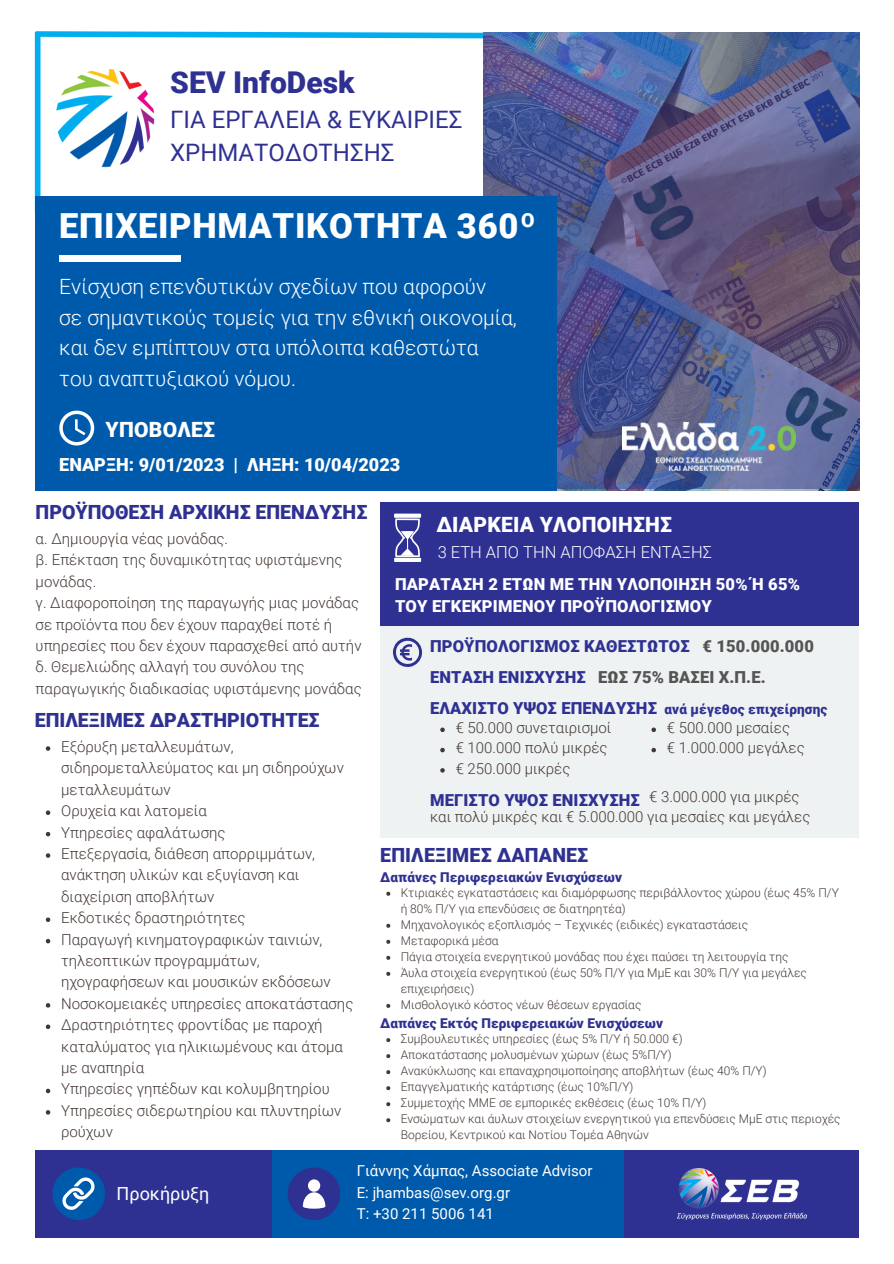
<style>
.page{position:relative;width:894px;height:1264px;background:#fff}
.page>*{position:absolute;margin:0;border:0;box-sizing:border-box;transform-origin:0 0}
.t1{font:900 34.5px "Roboto";letter-spacing:.02em;color:#fff}
.t2{font:900 30px "Roboto";color:#2e3192}
.t3{font:24px/32.7px "Roboto";color:#2e3192}
.t4{font:300 21px/30.5px "Roboto";color:#fff}
.t5{font:900 21px "Roboto";letter-spacing:.01em;color:#fff}
.t6{font:900 19.5px "Roboto";color:#2e3192}
.t7{font:900 19.5px "Roboto";color:#fff}
.t8{font:900 18px "Roboto";color:#fff}
.t9{font:18px "Roboto";color:#fff}
.t10{font:900 16.5px/31.2px "Roboto";letter-spacing:.01em;color:#2e3192}
.t11{font:900 16.5px/22.5px "Roboto";letter-spacing:.01em;color:#fff}
.t12{font:300 16.5px "Roboto";color:#fff}
.t13{font:900 16.5px "Roboto";letter-spacing:.01em;color:#545454}
.t14{font:300 15px/21.5px "Roboto";color:#433833}
.t15{font:15px/21.5px "Roboto";color:#fff}
.t16{font:900 13.5px "Roboto";letter-spacing:.01em;color:#2e3192}
.t17{font:300 12px/16px "Roboto";color:#433833}
.s1{color:#545454}
</style>
<div class="page">
<svg style="left:34px;top:31px;width:826px;height:11px"></svg>
<div style="left:35px;top:32px;width:5px;height:181px;background:#00aeef"></div>
<div style="left:380px;top:624px;width:478px;height:213px;background:#eef2f2"></div>
<div style="left:263px;top:1150px;width:369px;height:87px;background:#005aab"></div>
<div style="left:35px;top:1150px;width:236px;height:87px;background:#2e3192"></div>
<div style="left:287px;top:1167px;width:53px;height:52px;background:#2e3192;border-radius:50%"></div>
<div style="left:623px;top:1150px;width:235px;height:87px;background:#2e3192"></div>
<div style="left:380px;top:502px;width:478px;height:123px;background:#2e3192"></div>
<img style="left:677px;top:1168px;width:128px;height:50px">
<svg style="left:303px;top:1179px;width:22px;height:29px"></svg>
<div style="left:52px;top:1167px;width:53px;height:52px;background:#005aab;border-radius:50%"></div>
<svg style="left:62px;top:1177px;width:33px;height:33px"></svg>
<img style="left:56px;top:69px;width:99px;height:99px">
<svg style="left:394px;top:513px;width:27px;height:49px"></svg>
<svg style="left:393px;top:637px;width:29px;height:30px"></svg>
<img style="left:483px;top:32px;width:376px;height:457px">
<div style="left:35px;top:196px;width:521px;height:294px;background:#005aab"></div>
<svg style="left:59px;top:410px;width:35px;height:35px"></svg>
<div style="left:59px;top:256px;width:122px;height:6px;background:#fff"></div>
<img style="left:622px;top:423px;width:173px;height:47px">
<svg style="left:46px;top:746px;width:4px;height:4px"></svg>
<svg style="left:46px;top:810px;width:4px;height:5px"></svg>
<svg style="left:46px;top:831px;width:4px;height:5px"></svg>
<svg style="left:46px;top:853px;width:4px;height:4px"></svg>
<svg style="left:46px;top:917px;width:4px;height:5px"></svg>
<svg style="left:46px;top:939px;width:4px;height:4px"></svg>
<svg style="left:46px;top:1003px;width:4px;height:4px"></svg>
<svg style="left:46px;top:1024px;width:4px;height:5px"></svg>
<svg style="left:46px;top:1088px;width:4px;height:5px"></svg>
<svg style="left:46px;top:1110px;width:4px;height:4px"></svg>
<svg style="left:440px;top:727px;width:4px;height:5px"></svg>
<svg style="left:440px;top:747px;width:4px;height:5px"></svg>
<svg style="left:440px;top:768px;width:4px;height:4px"></svg>
<svg style="left:651px;top:727px;width:4px;height:5px"></svg>
<svg style="left:651px;top:747px;width:4px;height:5px"></svg>
<svg style="left:386px;top:891px;width:4px;height:4px"></svg>
<svg style="left:386px;top:923px;width:4px;height:4px"></svg>
<svg style="left:386px;top:939px;width:4px;height:4px"></svg>
<svg style="left:386px;top:955px;width:4px;height:4px"></svg>
<svg style="left:386px;top:971px;width:4px;height:4px"></svg>
<svg style="left:386px;top:1003px;width:4px;height:4px"></svg>
<svg style="left:386px;top:1038px;width:4px;height:4px"></svg>
<svg style="left:386px;top:1054px;width:4px;height:4px"></svg>
<svg style="left:386px;top:1070px;width:4px;height:4px"></svg>
<svg style="left:386px;top:1086px;width:4px;height:4px"></svg>
<svg style="left:386px;top:1102px;width:4px;height:4px"></svg>
<svg style="left:386px;top:1118px;width:4px;height:4px"></svg>
<h2 class="t2" style="left:170px;top:66px;width:186px">SEV InfoDesk</h2>
<h3 class="t3" style="left:170px;top:104px;width:294px">ΓΙΑ ΕΡΓΑΛΕΙΑ &amp; ΕΥΚΑΙΡΙΕΣ<br>ΧΡΗΜΑΤΟΔΟΤΗΣΗΣ</h3>
<h1 class="t1" style="left:59px;top:206px;width:460px">ΕΠΙΧΕΙΡΗΜΑΤΙΚΟΤΗΤΑ 360</h1>
<h3 class="t4" style="left:59px;top:272px;width:459px">Ενίσχυση επενδυτικών σχεδίων που αφορούν<br>σε σημαντικούς τομείς για την εθνική οικονομία, και δεν εμπίπτουν στα υπόλοιπα καθεστώτα του αναπτυξιακού νόμου.</h3>
<h3 class="t5" style="left:106px;top:417px;width:111px">ΥΠΟΒΟΛΕΣ</h3>
<p class="t8" style="left:59px;top:454px;width:342px">EΝΑΡΞΗ: 9/01/2023 | ΛHΞΗ: 10/04/2023</p>
<h3 class="t7" style="left:521px;top:209px;width:15px">Ο</h3>
<h3 class="t6" style="left:36px;top:501px;width:333px">ΠΡΟΫΠΟΘΕΣΗ ΑΡΧΙΚΗΣ ΕΠΕΝΔΥΣΗΣ</h3>
<p class="t14" style="left:36px;top:528px;width:327px">α. Δημιουργία νέας μονάδας.<br>β. Επέκταση της δυναμικότητας υφιστάμενης μονάδας.<br>γ. Διαφοροποίηση της παραγωγής μιας μονάδας σε προϊόντα που δεν έχουν παραχθεί ποτέ ή υπηρεσίες που δεν έχουν παρασχεθεί από αυτήν δ. Θεμελιώδης αλλαγή του συνόλου της παραγωγικής διαδικασίας υφιστάμενης μονάδας</p>
<h3 class="t6" style="left:35px;top:709px;width:286px">ΕΠΙΛΕΞΙΜΕΣ ΔΡΑΣΤΗΡΙΟΤΗΤΕΣ</h3>
<p class="t14" style="left:61px;top:736px;width:293px">Εξόρυξη μεταλλευμάτων, σιδηρομεταλλεύματος και μη σιδηρούχων μεταλλευμάτων<br>Ορυχεία και λατομεία<br>Υπηρεσίες αφαλάτωσης<br>Επεξεργασία, διάθεση απορριμμάτων, ανάκτηση υλικών και εξυγίανση και διαχείριση αποβλήτων<br>Εκδοτικές δραστηριότητες<br>Παραγωγή κινηματογραφικών ταινιών, τηλεοπτικών προγραμμάτων, ηχογραφήσεων και μουσικών εκδόσεων<br>Νοσοκομειακές υπηρεσίες αποκατάστασης<br>Δραστηριότητες φροντίδας με παροχή καταλύματος για ηλικιωμένους και άτομα με αναπηρία<br>Υπηρεσίες γηπέδων και κολυμβητηρίου<br>Υπηρεσίες σιδερωτηρίου και πλυντηρίων ρούχων</p>
<h3 class="t5" style="left:436px;top:512px;width:237px">ΔΙAΡΚΕΙΑ ΥΛΟΠΟIΗΣΗΣ</h3>
<p class="t12" style="left:437px;top:542px;width:276px">3 ΕΤΗ ΑΠΟ ΤΗΝ ΑΠΟΦΑΣΗ ΕΝΤΑΞΗΣ</p>
<p class="t11" style="left:395px;top:572px;width:406px">ΠΑΡΑΤΑΣΗ 2 ΕΤΩΝ ΜΕ ΤΗΝ ΥΛΟΠΟΙΗΣΗ 50% Ή 65%<br>ΤΟΥ ΕΓΚΕΚΡΙΜΕΝΟΥ ΠΡΟΫΠΟΛΟΓΙΣΜΟΥ</p>
<p class="t10" style="left:430px;top:630px;width:385px">ΠΡΟΫΠΟΛΟΓΙΣΜΟΣ ΚΑΘΕΣΤΩΤΟΣ <span class="s1">€ 150.000.000<br></span>ΕΝΤΑΣΗ ΕΝΙΣΧΥΣΗΣ<br>ΕΛΑΧΙΣΤΟ ΥΨΟΣ ΕΠΕΝΔΥΣΗΣ</p>
<p class="t13" style="left:598px;top:667px;width:169px">ΕΩΣ 75% ΒΑΣΕΙ Χ.Π.Ε.</p>
<p class="t16" style="left:664px;top:701px;width:164px">ανά μέγεθος επιχείρησης</p>
<p class="t14" style="left:455px;top:718px;width:157px;line-height:20.2px">€ 50.000 συνεταιρισμοί € 100.000 πολύ μικρές € 250.000 μικρές</p>
<p class="t14" style="left:666px;top:718px;width:139px;line-height:20.2px">€ 500.000 μεσαίες<br>€ 1.000.000 μεγάλες</p>
<p class="t10" style="left:430px;top:784px;width:211px">ΜΕΓΙΣΤΟ ΥΨΟΣ ΕΝΙΣΧΥΣΗΣ</p>
<p class="t14" style="left:430px;top:806px;width:381px">και πολύ μικρές και € 5.000.000 για μεσαίες και μεγάλες</p>
<p class="t14" style="left:648px;top:786px;width:152px">€ 3.000.000 για μικρές</p>
<h3 class="t6" style="left:380px;top:843px;width:209px">ΕΠΙΛΕΞΙΜΕΣ ΔΑΠΑΝΕΣ</h3>
<p class="t16" style="left:380px;top:869px;width:243px">Δαπάνες Περιφερειακών Ενισχύσεων</p>
<p class="t17" style="left:400px;top:884px;width:439px">Κτιριακές εγκαταστάσεις και διαμόρφωσης περιβάλλοντος χώρου (έως 45% Π/Υ ή 80% Π/Υ για επενδύσεις σε διατηρητέα)<br>Μηχανολογικός εξοπλισμός – Τεχνικές (ειδικές) εγκαταστάσεις<br>Μεταφορικά μέσα<br>Πάγια στοιχεία ενεργητικού μονάδας που έχει παύσει τη λειτουργία της<br>Άυλα στοιχεία ενεργητικού (έως 50% Π/Υ για ΜμΕ και 30% Π/Υ για μεγάλες επιχειρήσεις)<br>Μισθολογικό κόστος νέων θέσεων εργασίας</p>
<p class="t17" style="left:400px;top:1030px;width:441px">Συμβουλευτικές υπηρεσίες (έως 5% Π/Υ ή 50.000 €)<br>Αποκατάστασης μολυσμένων χώρων (έως 5%Π/Υ)<br>Ανακύκλωσης και επαναχρησιμοποίησης αποβλήτων (έως 40% Π/Υ)<br>Επαγγελματικής κατάρτισης (έως 10%Π/Υ)<br>Συμμετοχής ΜΜΕ σε εμπορικές εκθέσεις (έως 10% Π/Υ)<br>Ενσώματων και άυλων στοιχείων ενεργητικού για επενδύσεις ΜμΕ στις περιοχές Βορείου, Κεντρικού και Νοτίου Τομέα Αθηνών</p>
<p class="t16" style="left:380px;top:1015px;width:284px">Δαπάνες Εκτός Περιφερειακών Ενισχύσεων</p>
<p class="t9" style="left:117px;top:1183px;width:94px">Προκήρυξη</p>
<p class="t15" style="left:356px;top:1160px;width:237px">Γιάννης Χάμπας, Associate Advisor<br>E: jhambas@sev.org.gr<br>Τ: +30 211 5006 141</p>
</div>
